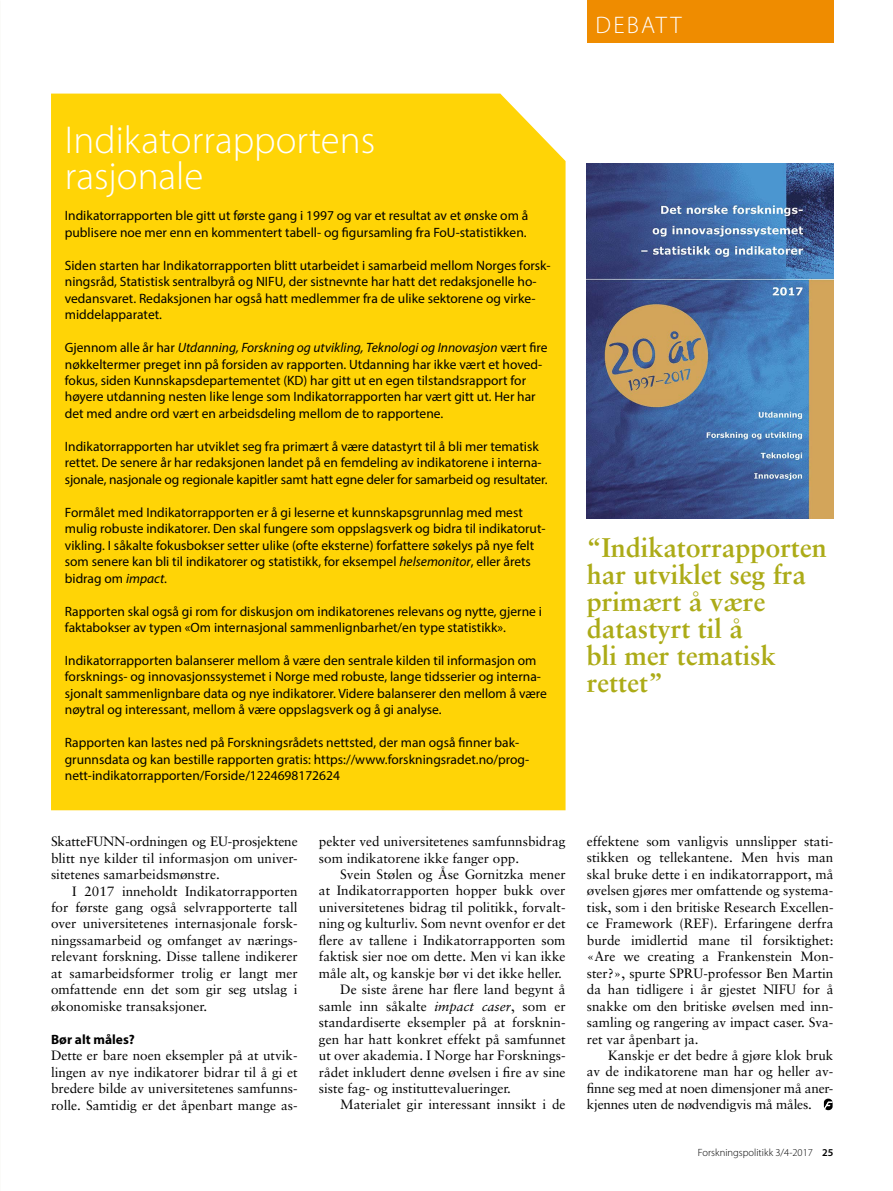
<style>
.page{position:relative;width:893px;height:1191px;background:#fff}
.page>*{position:absolute;margin:0;border:0;box-sizing:border-box;transform-origin:0 0}
.t1{font:300 39px/36px "Myriad Pro";color:#fff}
.t2{font:700 27px/27px "Sabon";color:#acab17}
.t3{font:300 24px "Myriad Pro";letter-spacing:.095em;color:#fff}
.t4{font:13.5px/16.5px "Myriad Pro";color:#000}
.t5{font:13.5px/16.5px "Sabon";color:#000;text-align:justify}
.t6{font:700 13.5px "Myriad Pro";color:#000}
.t7{font:300 10.5px "Myriad Pro";color:#000}
.s1{font-style:italic}
.s2{font-weight:600}
</style>
<div class="page">
<div style="left:51px;top:94px;width:515px;height:716px;background:#ffd406"></div>
<img style="left:587px;top:163px;width:246px;height:355px">
<svg style="left:824px;top:1098px;width:9px;height:12px"></svg>
<div style="left:587px;top:0;width:246px;height:43px;background:#ef8c00"></div>
<h3 class="t3" style="left:596px;top:12px;width:87px">DEBATT</h3>
<h1 class="t1" style="left:65px;top:123px;width:312px">Indikatorrapportens rasjonale</h1>
<p class="t4" style="left:65px;top:207px;width:465px">Indikatorrapporten ble gitt ut første gang i 1997 og var et resultat av et ønske om å publisere noe mer enn en kommentert tabell- og figursamling fra FoU-statistikken.</p>
<p class="t4" style="left:65px;top:257px;width:487px">Siden starten har Indikatorrapporten blitt utarbeidet i samarbeid mellom Norges forsk&shy;ningsråd, Statistisk sentralbyrå og NIFU, der sistnevnte har hatt det redaksjonelle ho&shy;vedansvaret. Redaksjonen har også hatt medlemmer fra de ulike sektorene og virke&shy;middelapparatet.</p>
<p class="t4" style="left:65px;top:339px;width:484px">Gjennom alle år har <span class="s1">Utdanning, Forskning og utvikling, Teknologi og Innovasjon</span> vært fire nøkkeltermer preget inn på forsiden av rapporten. Utdanning har ikke vært et hoved&shy;fokus, siden Kunnskapsdepartementet (KD) har gitt ut en egen tilstandsrapport for høyere utdanning nesten like lenge som Indikatorrapporten har vært gitt ut. Her har det med andre ord vært en arbeidsdeling mellom de to rapportene.</p>
<p class="t4" style="left:65px;top:438px;width:484px">Indikatorrapporten har utviklet seg fra primært å være datastyrt til å bli mer tematisk rettet. De senere år har redaksjonen landet på en femdeling av indikatorene i interna&shy;sjonale, nasjonale og regionale kapitler samt hatt egne deler for samarbeid og resultater.</p>
<p class="t4" style="left:65px;top:504px;width:482px">Formålet med Indikatorrapporten er å gi leserne et kunnskapsgrunnlag med mest mulig robuste indikatorer. Den skal fungere som oppslagsverk og bidra til indikatorut&shy;vikling. I såkalte fokusbokser setter ulike (ofte eksterne) forfattere søkelys på nye felt som senere kan bli til indikatorer og statistikk, for eksempel <span class="s1">helsemonitor</span>, eller årets bidrag om <span class="s1">impact</span>.</p>
<p class="t4" style="left:65px;top:602px;width:479px">Rapporten skal også gi rom for diskusjon om indikatorenes relevans og nytte, gjerne i faktabokser av typen «Om internasjonal sammenlignbarhet/en type statistikk».</p>
<p class="t4" style="left:65px;top:652px;width:484px">Indikatorrapporten balanserer mellom å være den sentrale kilden til informasjon om forsknings- og innovasjonssystemet i Norge med robuste, lange tidsserier og interna&shy;sjonalt sammenlignbare data og nye indikatorer. Videre balanserer den mellom å være nøytral og interessant, mellom å være oppslagsverk og å gi analyse.</p>
<p class="t4" style="left:65px;top:734px;width:466px">Rapporten kan lastes ned på Forskningsrådets nettsted, der man også finner bak&shy;grunnsdata og kan bestille rapporten gratis: https://www.forskningsradet.no/prog&shy;nett-indikatorrapporten/Forside/1224698172624</p>
<p class="t5" style="left:51px;top:833px;width:248px">SkatteFUNN-ordningen og EU-prosjektene blitt nye kilder til informasjon om univer&shy;sitetenes samarbeidsmønstre.</p>
<p class="t5" style="left:51px;top:882px;width:248px;text-indent:21px">I 2017 inneholdt Indikatorrapporten for første gang også selvrapporterte tall over universitetenes internasjonale forsk&shy;ningssamarbeid og omfanget av nærings&shy;relevant forskning. Disse tallene indikerer at samarbeidsformer trolig er langt mer omfattende enn det som gir seg utslag i økonomiske transaksjoner.</p>
<p class="t6" style="left:51px;top:1030px;width:85px">Bør alt måles?</p>
<p class="t5" style="left:51px;top:1047px;width:248px">Dette er bare noen eksempler på at utvik&shy;lingen av nye indikatorer bidrar til å gi et bredere bilde av universitetenes samfunns&shy;rolle. Samtidig er det åpenbart mange as-</p>
<p class="t5" style="left:319px;top:833px;width:248px">pekter ved universitetenes samfunnsbidrag som indikatorene ikke fanger opp.</p>
<p class="t5" style="left:340px;top:866px;width:227px">Svein Stølen og Åse Gornitzka mener</p>
<p class="t5" style="left:319px;top:882px;width:248px">at Indikatorrapporten hopper bukk over</p>
<p class="t5" style="left:319px;top:898px;width:248px">universitetenes bidrag til politikk, forvalt-</p>
<p class="t5" style="left:319px;top:915px;width:248px">ning og kulturliv. Som nevnt ovenfor er det</p>
<p class="t5" style="left:319px;top:931px;width:248px">flere av tallene i Indikatorrapporten som</p>
<p class="t5" style="left:319px;top:948px;width:248px">faktisk sier noe om dette. Men vi kan ikke</p>
<p class="t5" style="left:319px;top:964px;width:245px">måle alt, og kanskje bør vi det ikke heller.</p>
<p class="t5" style="left:340px;top:981px;width:227px">De siste årene har flere land begynt å</p>
<p class="t5" style="left:319px;top:997px;width:248px">samle inn såkalte <span class="s1">impact caser</span>, som er</p>
<p class="t5" style="left:319px;top:1014px;width:248px">standardiserte eksempler på at forsknin-</p>
<p class="t5" style="left:319px;top:1030px;width:248px">gen har hatt konkret effekt på samfunnet</p>
<p class="t5" style="left:319px;top:1047px;width:248px">ut over akademia. I Norge har Forsknings-</p>
<p class="t5" style="left:319px;top:1063px;width:248px">rådet inkludert denne øvelsen i fire av sine</p>
<p class="t5" style="left:319px;top:1080px;width:194px">siste fag- og instituttevalueringer.</p>
<p class="t5" style="left:340px;top:1096px;width:227px">Materialet gir interessant innsikt i de</p>
<h2 class="t2" style="left:587px;top:533px;width:242px">“Indikatorrapporten har utviklet seg fra primært å være datastyrt til å<br>bli mer tematisk rettet”</h2>
<p class="t5" style="left:587px;top:833px;width:248px">effektene som vanligvis unnslipper stati&shy;stikken og tellekantene. Men hvis man skal bruke dette i en indikatorrapport, må øvelsen gjøres mer omfattende og systema&shy;tisk, som i den britiske Research Excellen&shy;ce Framework (REF). Erfaringene derfra burde imidlertid mane til forsiktighet: «Are we creating a Frankenstein Mon&shy;ster?», spurte SPRU-professor Ben Martin da han tidligere i år gjestet NIFU for å snakke om den britiske øvelsen med inn&shy;samling og rangering av impact caser. Sva&shy;ret var åpenbart ja.</p>
<p class="t5" style="left:587px;top:1047px;width:248px;text-indent:21px">Kanskje er det bedre å gjøre klok bruk av de indikatorene man har og heller av&shy;finne seg med at noen dimensjoner må aner&shy;kjennes uten de nødvendigvis må måles.</p>
<p class="t7" style="left:698px;top:1147px;width:137px">Forskningspolitikk 3/4-2017 <span class="s2">25</span></p>
</div>
